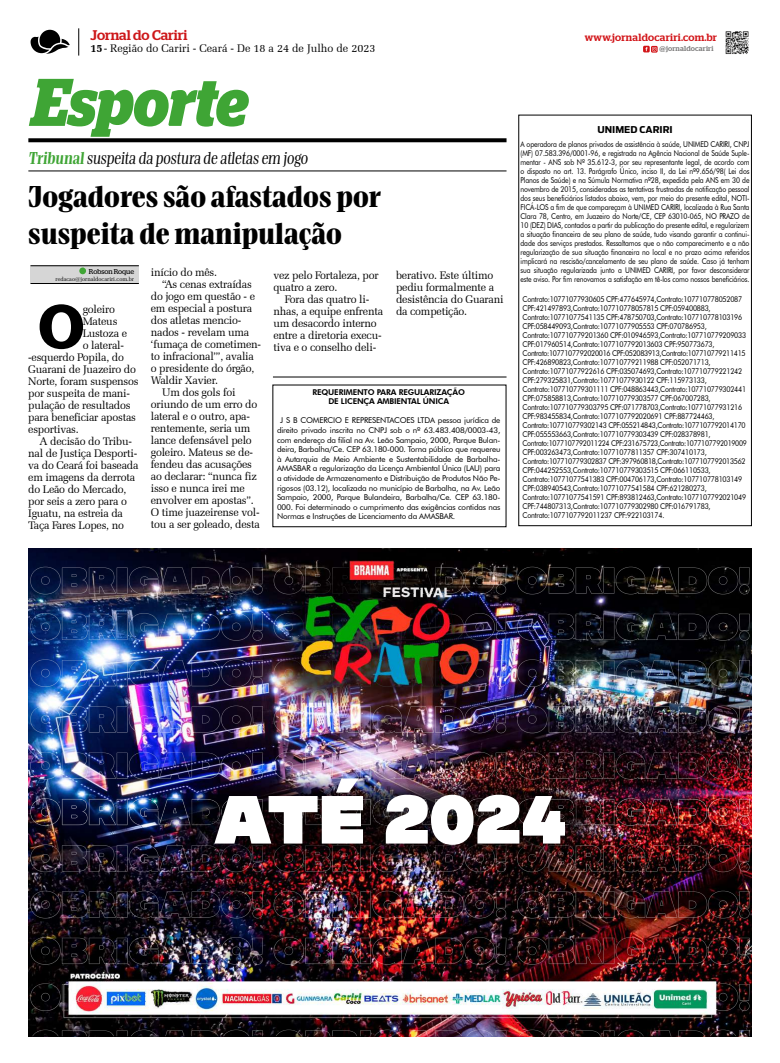
<style>
.page{position:relative;width:780px;height:1063px;background:#fff}
.page>*{position:absolute;margin:0;border:0;box-sizing:border-box;transform-origin:0 0}
.t1{font:italic 700 67.2px "Stag";letter-spacing:-.005em;color:#3fa535;scale:.89 1}
.t2{font:600 62.4px "Stag";color:#000}
.t3{font:900 28px/37px "Bridge Head";color:#000}
.t4{font:500 16px "Bridge Head";color:#000;scale:.9 1}
.t5{font:500 14px "Stag";color:#cd1719}
.t6{font:11px/12px "Zapf Elliptical 711 BT";letter-spacing:-.02em;color:#000}
.t7{font:11px "Zapf Elliptical 711 BT";color:#000}
.t8{font:500 10.4px "Stag";letter-spacing:.025em;color:#d21418}
.t9{font:700 9.3px "Antenna Cond";color:#000;scale:1.18 1}
.t10{font:8px/9px "Futura BT";letter-spacing:-.03em;color:#000;scale:.87 1}
.t11{font:8px/9px "Futura BT";letter-spacing:-.03em;color:#000;text-align:justify;scale:.85 1}
.t12{font:8px/9.6px "Futura BT";letter-spacing:-.03em;color:#000;text-align:justify}
.t13{font:800 8px/9.6px "Futura BT";letter-spacing:-.02em;color:#000;text-align:center}
.t14{font:500 7.2px "Stag";letter-spacing:.025em;color:#7c7b7b}
.t15{font:7px "Stag";color:#000}
.t16{font:5.6px "Zapf Elliptical 711 BT";color:#000}
.s1{font-weight:700}
.s2{font-weight:800;color:#3fa535}
</style>
<div class="page">
<svg style="left:31px;top:30px;width:39px;height:24px"></svg>
<svg style="left:79px;top:28px;width:1px;height:28px"></svg>
<img style="left:725px;top:31px;width:24px;height:23px">
<svg style="left:651px;top:46px;width:6px;height:7px"></svg>
<svg style="left:643px;top:46px;width:13px;height:6px"></svg>
<hr style="left:28px;top:171px;width:478px;height:1px;background:#000">
<svg style="left:28px;top:138px;width:478px;height:4px;background:#111"></svg>
<div style="left:30px;top:265px;width:109px;height:19px;background:#d6d6d6"></div>
<hr style="left:31px;top:283px;width:108px;height:1px;background:#000">
<hr style="left:31px;top:266px;width:108px;height:1px;background:#000">
<svg style="left:79px;top:267px;width:7px;height:7px"></svg>
<hr style="left:273px;top:377px;width:233px;height:1px;background:#000">
<img style="left:28px;top:549px;width:723px;height:487px">
<img style="left:464px;top:567px;width:274px;height:27px">
<h3 class="t5" style="left:91px;top:27px;width:98px">Jornal do Cariri</h3>
<h3 class="t7" style="left:91px;top:42px;width:286px"><span class="s1">15</span>- Região do Cariri - Ceará - De 18 a 24 de Julho de 2023</h3>
<h1 class="t1" style="left:32px;top:63px;width:244px">Esporte</h1>
<h3 class="t4" style="left:28px;top:147px;width:314px"><span class="s2">Tribunal</span> suspeita da postura de atletas em jogo</h3>
<h3 class="t3" style="left:28px;top:177px;width:354px">Jogadores são afastados por suspeita de manipulação</h3>
<p class="t15" style="left:89px;top:267px;width:47px">Robson Roque</p>
<p class="t16" style="left:56px;top:275px;width:80px">redacao@jornaldocariri.com.br</p>
<h2 class="t2" style="left:39px;top:290px;width:47px">O</h2>
<h3 class="t6" style="left:83px;top:303px;width:34px">goleiro</h3>
<h3 class="t6" style="left:83px;top:315px;width:36px">Mateus</h3>
<h3 class="t6" style="left:83px;top:327px;width:46px">Lustoza e</h3>
<h3 class="t6" style="left:83px;top:339px;width:43px">o lateral-</h3>
<h3 class="t6" style="left:28px;top:351px;width:97px">-esquerdo Popila, do</h3>
<h3 class="t6" style="left:28px;top:363px;width:109px">Guarani de Juazeiro do</h3>
<h3 class="t6" style="left:28px;top:375px;width:112px">Norte, foram suspensos</h3>
<h3 class="t6" style="left:28px;top:387px;width:103px">por suspeita de mani-</h3>
<h3 class="t6" style="left:28px;top:399px;width:104px">pulação de resultados</h3>
<h3 class="t6" style="left:28px;top:411px;width:109px">para beneficiar apostas</h3>
<h3 class="t6" style="left:28px;top:423px;width:52px">esportivas.</h3>
<h3 class="t6" style="left:40px;top:435px;width:94px">A decisão do Tribu-</h3>
<h3 class="t6" style="left:28px;top:447px;width:110px">nal de Justiça Desporti-</h3>
<h3 class="t6" style="left:28px;top:459px;width:112px">va do Ceará foi baseada</h3>
<h3 class="t6" style="left:28px;top:471px;width:108px">em imagens da derrota</h3>
<h3 class="t6" style="left:28px;top:483px;width:100px">do Leão do Mercado,</h3>
<h3 class="t6" style="left:28px;top:495px;width:100px">por seis a zero para o</h3>
<h3 class="t6" style="left:28px;top:507px;width:96px">Iguatu, na estreia da</h3>
<h3 class="t6" style="left:28px;top:519px;width:97px">Taça Fares Lopes, no</h3>
<h3 class="t6" style="left:151px;top:266px;width:68px">início do mês.</h3>
<h3 class="t6" style="left:162px;top:278px;width:91px">“As cenas extraídas</h3>
<h3 class="t6" style="left:151px;top:290px;width:106px">do jogo em questão - e</h3>
<h3 class="t6" style="left:151px;top:302px;width:103px">em especial a postura</h3>
<h3 class="t6" style="left:151px;top:314px;width:92px">dos atletas mencio-</h3>
<h3 class="t6" style="left:151px;top:326px;width:100px">nados - revelam uma</h3>
<h3 class="t6" style="left:151px;top:338px;width:112px">‘fumaça de cometimen-</h3>
<h3 class="t6" style="left:151px;top:350px;width:104px">to infracional’”, avalia</h3>
<h3 class="t6" style="left:151px;top:362px;width:105px">o presidente do órgão,</h3>
<h3 class="t6" style="left:151px;top:374px;width:69px">Waldir Xavier.</h3>
<h3 class="t6" style="left:162px;top:386px;width:75px">Um dos gols foi</h3>
<h3 class="t6" style="left:151px;top:398px;width:108px">oriundo de um erro do</h3>
<h3 class="t6" style="left:151px;top:410px;width:101px">lateral e o outro, apa-</h3>
<h3 class="t6" style="left:151px;top:422px;width:101px">rentemente, seria um</h3>
<h3 class="t6" style="left:151px;top:434px;width:102px">lance defensável pelo</h3>
<h3 class="t6" style="left:151px;top:446px;width:104px">goleiro. Mateus se de-</h3>
<h3 class="t6" style="left:151px;top:458px;width:103px">fendeu das acusações</h3>
<h3 class="t6" style="left:151px;top:470px;width:107px">ao declarar: “nunca fiz</h3>
<h3 class="t6" style="left:151px;top:482px;width:95px">isso e nunca irei me</h3>
<h3 class="t6" style="left:151px;top:494px;width:104px">envolver em apostas”.</h3>
<h3 class="t6" style="left:151px;top:506px;width:110px">O time juazeirense vol-</h3>
<h3 class="t6" style="left:151px;top:518px;width:110px">tou a ser goleado, desta</h3>
<h3 class="t6" style="left:273px;top:269px;width:107px">vez pelo Fortaleza, por quatro a zero.</h3>
<h3 class="t6" style="left:273px;top:293px;width:111px;text-indent:11px">Fora das quatro li&shy;nhas, a equipe enfrenta um desacordo interno entre a diretoria execu&shy;tiva e o conselho deli-</h3>
<h3 class="t6" style="left:396px;top:269px;width:109px">berativo. Este último pediu formalmente a desistência do Guarani da competição.</h3>
<p class="t13" style="left:312px;top:387px;width:154px">REQUERIMENTO PARA REGULARIZAÇÃO<br>DE LICENÇA AMBIENTAL ÚNICA</p>
<p class="t12" style="left:277px;top:416px;width:225px;text-indent:3px">J S B COMERCIO E REPRESENTACOES LTDA pessoa jurídica de direito privado inscrita no CNPJ sob o nº 63.483.408/0003-43, com endereço da filial na Av. Leão Sampaio, 2000, Parque Bulan&shy;deira, Barbalha/Ce. CEP 63.180-000. Torna público que requereu à Autarquia de Meio Ambiente e Sustentabilidade de Barbalha-AMASBAR a regularização da Licença Ambiental Única (LAU) para a atividade de Armazenamento e Distribuição de Produtos Não Pe&shy;rigosos (03.12), localizada no município de Barbalha, na Av. Leão Sampaio, 2000, Parque Bulandeira, Barbalha/Ce. CEP 63.180- 000. Foi determinado o cumprimento das exigências contidas nas Normas e Instruções de Licenciamento da AMASBAR.</p>
<h3 class="t8" style="left:584px;top:31px;width:134px">www.jornaldocariri.com.br</h3>
<p class="t14" style="left:659px;top:45px;width:55px">@jornaldocariri</p>
<p class="t9" style="left:597px;top:124px;width:65px">UNIMED CARIRI</p>
<p class="t11" style="left:520px;top:139px;width:271px">A operadora de planos privados de assistência à saúde, UNIMED CARIRI, CNPJ (MF) 07.583.396/0001-96, e registrada na Agência Nacional de Saúde Suple&shy;mentar - ANS sob Nº 35.612-3, por seu representante legal, de acordo com o disposto no art. 13. Parágrafo Único, inciso II, da Lei nº9.656/98( Lei dos Planos de Saúde) e na Súmula Normativa nº28, expedida pela ANS em 30 de novembro de 2015, consideradas as tentativas frustradas de notificação pessoal dos seus beneficiários listados abaixo, vem, por meio do presente edital, NOTI-FICÁ-LOS a fim de que compareçam à UNIMED CARIRI, localizada à Rua Santa Clara 78, Centro, em Juazeiro do Norte/CE, CEP 63010-065, NO PRAZO de 10 (DEZ) DIAS, contados a partir da publicação do presente edital, e regularizem a situação financeira de seu plano de saúde, tudo visando garantir a continui&shy;dade dos serviços prestados. Ressaltamos que o não comparecimento e a não regularização de sua situação financeira no local e no prazo acima referidos implicará na rescisão/cancelamento de seu plano de saúde. Caso já tenham sua situação regularizada junto a UNIMED CARIRI, por favor desconsiderar este aviso. Por fim renovamos a satisfação em tê-los como nossos beneficiários.</p>
<p class="t10" style="left:522px;top:294px;width:259px">Contrato:10771077930605 CPF:477645974,Contrato:107710778052087<br>CPF:421497893,Contrato:107710778057815 CPF:059400883, Contrato:10771077541135 CPF:478750703,Contrato:107710778103196<br>CPF:058449093,Contrato:10771077905553 CPF:070786953, Contrato:107710779201360 CPF:010946593,Contrato:107710779209033<br>CPF:017960514,Contrato:1077107792013603 CPF:950773673, Contrato:1077107792020016 CPF:052083913,Contrato:107710779211415<br>CPF:426890823,Contrato:107710779211988 CPF:052071713, Contrato:10771077922616 CPF:035074693,Contrato:107710779221242<br>CPF:279325831,Contrato:10771077930122 CPF:115973133, Contrato:107710779301111 CPF:048863443,Contrato:107710779302441<br>CPF:075858813,Contrato:107710779303577 CPF:067007283, Contrato:107710779303795 CPF:071778703,Contrato:10771077931216<br>CPF:983455834,Contrato:1077107792020691 CPF:887724463, Contrato:107710779302143 CPF:055214843,Contrato:1077107792014170<br>CPF:055553663,Contrato:107710779303439 CPF:028378981, Contrato:1077107792011224 CPF:231675723,Contrato:1077107792019009<br>CPF:003263473,Contrato:10771077811357 CPF:307410173, Contrato:107710779302837 CPF:397960818,Contrato:1077107792013562<br>CPF:044252553,Contrato:107710779303515 CPF:066110533, Contrato:10771077541383 CPF:004706173,Contrato:107710778103149<br>CPF:038940543,Contrato:10771077541584 CPF:621280273, Contrato:10771077541591 CPF:893812463,Contrato:1077107792021049<br>CPF:744807313,Contrato:107710779302980 CPF:016791783, Contrato:1077107792011237 CPF:922103174.</p>
</div>
